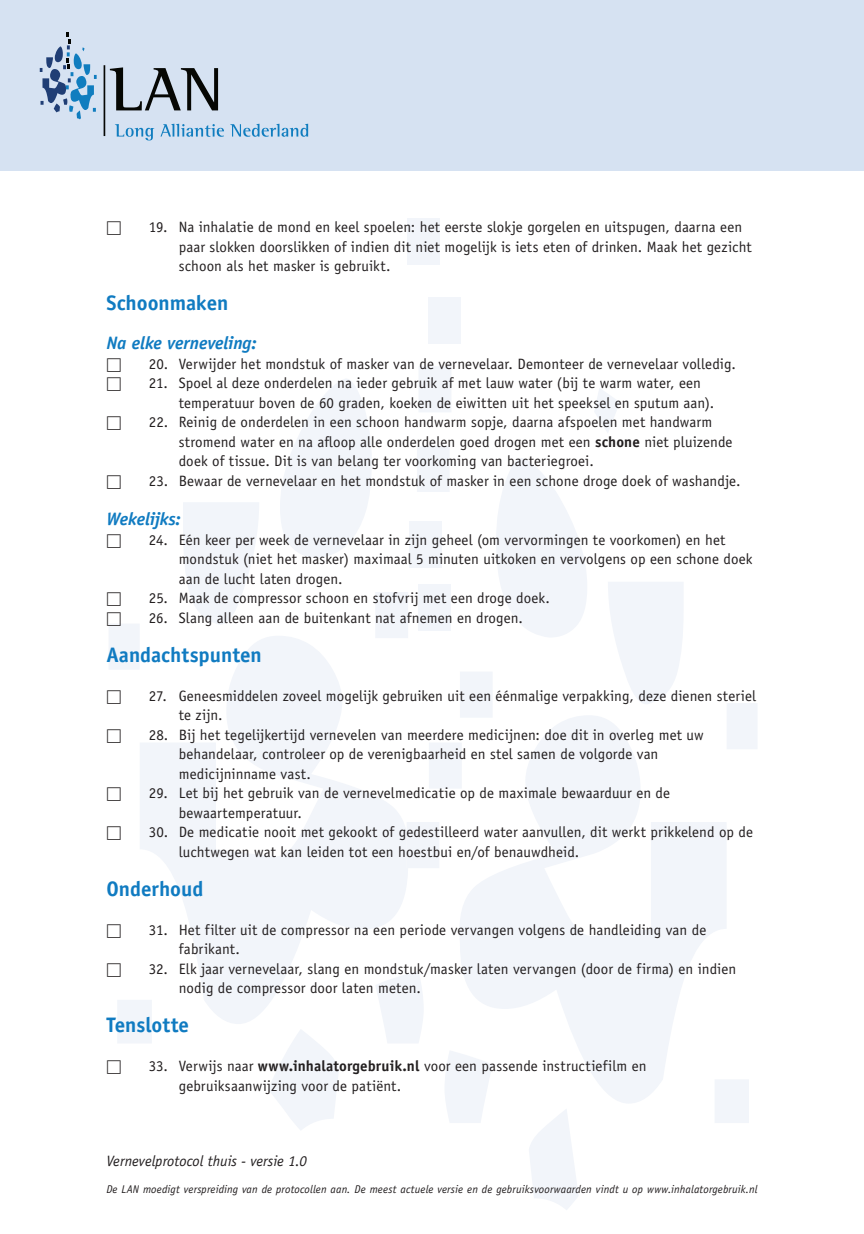
<style>
.page{position:relative;width:864px;height:1234px;background:#fff}
.page>*{position:absolute;margin:0;border:0;box-sizing:border-box;transform-origin:0 0}
.t1{font:700 21px "Officina Sans Std";color:#107bc1}
.t2{font:italic 700 18px "Officina Sans Std";letter-spacing:-.005em;color:#107bc1}
.t3{font:15px/19.5px "Officina Sans Std";letter-spacing:.005em;color:#231f20}
.t4{font:italic 15px "Officina Sans Std";color:#231f20}
.t5{font:15px "Universal Std Newswith Comm Pi";color:#231f20}
.t6{font:italic 11.25px "Officina Sans Std";letter-spacing:.01em;color:#231f20}
.s1{font-weight:700}
</style>
<div class="page">
<svg style="left:109px;top:367px;width:342px;height:763px"></svg>
<svg style="left:406px;top:387px;width:351px;height:823px"></svg>
<div style="left:407px;top:218px;width:33px;height:46px;background:#f2f5fa"></div>
<div style="left:418px;top:584px;width:32px;height:46px;background:#f2f5fa"></div>
<div style="left:428px;top:297px;width:33px;height:46px;background:#f2f5fa"></div>
<div style="left:409px;top:521px;width:32px;height:46px;background:#f2f5fa"></div>
<div style="left:0;top:0;width:863px;height:170px;background:#d6e2f2"></div>
<hr style="left:103px;top:65px;width:2px;height:71px;background:#060704">
<svg style="left:110px;top:67px;width:108px;height:43px"></svg>
<svg style="left:115px;top:124px;width:39px;height:16px"></svg>
<svg style="left:160px;top:124px;width:64px;height:13px"></svg>
<svg style="left:230px;top:124px;width:78px;height:13px"></svg>
<svg style="left:40px;top:32px;width:57px;height:87px"></svg>
<p class="t5" style="left:106px;top:221px;width:16px">☐</p>
<p class="t3" style="left:179px;top:217px;width:574px;text-indent:-30px">19. Na inhalatie de mond en keel spoelen: het eerste slokje gorgelen en uitspugen, daarna een paar slokken doorslikken o f indien dit niet mogelijk is iets eten of drinken. M aak het gezicht schoon als het masker is gebruikt.</p>
<h1 class="t1" style="left:106px;top:290px;width:123px">Schoonmaken</h1>
<p class="t2" style="left:106px;top:332px;width:152px">Na elke verneveling:</p>
<p class="t5" style="left:106px;top:357px;width:16px">☐</p>
<p class="t3" style="left:149px;top:354px;width:588px">20. V erwijder het mondstuk of masker van de vernevelaar. Demonteer de vernevelaar volledig.</p>
<p class="t5" style="left:106px;top:377px;width:16px">☐</p>
<p class="t3" style="left:179px;top:373px;width:536px;text-indent:-30px">21. Spoel al deze onderdelen na ieder gebruik af met lauw water (bij te warm water, een temperatuur boven de 60 graden, koeken de eiwitten uit het speeksel en sputum aan).</p>
<p class="t5" style="left:106px;top:416px;width:16px">☐</p>
<p class="t3" style="left:179px;top:412px;width:555px;text-indent:-30px">22. Reinig de onderdelen in een schoon handwarm sopje, daarna afspoelen met handwarm stromend water en na afloop alle onderdelen goed drogen met een <span class="s1">schone</span> niet pluizende doek of tissue. Dit is van belang ter voorkoming van bacteriegroei.</p>
<p class="t5" style="left:106px;top:474px;width:16px">☐</p>
<p class="t3" style="left:149px;top:471px;width:593px">23. Bewaar de vernevelaar en het mondstuk of masker in een schone droge doek of washandje.</p>
<p class="t2" style="left:106px;top:508px;width:76px">Wekelijks:</p>
<p class="t5" style="left:106px;top:533px;width:16px">☐</p>
<p class="t3" style="left:179px;top:529px;width:575px;text-indent:-30px">24. E én keer per week de vernevelaar in zijn geheel (om vervormingen te voorkomen) en het mondstuk (niet het masker) maximaal 5 minuten uitkoken en vervolgens op een schone doek aan de lucht laten drogen.</p>
<p class="t5" style="left:106px;top:591px;width:16px">☐</p>
<p class="t3" style="left:149px;top:588px;width:402px">25. M aak de compressor schoon en stofvrij met een droge doek.</p>
<p class="t5" style="left:106px;top:611px;width:16px">☐</p>
<p class="t3" style="left:149px;top:607px;width:375px">26. Slang alleen aan de buitenkant nat afnemen en drogen.</p>
<h1 class="t1" style="left:106px;top:641px;width:157px">Aandachtspunten</h1>
<p class="t5" style="left:106px;top:689px;width:16px">☐</p>
<p class="t3" style="left:179px;top:685px;width:578px;text-indent:-30px">27. Geneesmiddelen zoveel mogelijk gebruiken uit een éénmalige verpakking, deze dienen steriel te zijn.</p>
<p class="t5" style="left:106px;top:728px;width:16px">☐</p>
<p class="t3" style="left:179px;top:724px;width:526px;text-indent:-30px">28. Bij het tegelijkertijd vernevelen van meerdere medicijnen: doe dit in overleg met uw behandelaar, controleer op de verenigbaarheid en stel samen de volgorde van medicijninname vast.</p>
<p class="t5" style="left:106px;top:786px;width:16px">☐</p>
<p class="t3" style="left:179px;top:783px;width:492px;text-indent:-30px">29. Let bij het gebruik van de vernevelmedicatie op de maximale bewaarduur en de bewaartemperatuur.</p>
<p class="t5" style="left:106px;top:825px;width:16px">☐</p>
<p class="t3" style="left:179px;top:822px;width:575px;text-indent:-30px">30. De medicatie nooit met gekookt of gedestilleerd water aanvullen, dit werkt prikkelend op de luchtwegen wat kan leiden tot een hoestbui en/of benauwdheid.</p>
<h1 class="t1" style="left:106px;top:875px;width:98px">O nderhoud</h1>
<p class="t5" style="left:106px;top:923px;width:16px">☐</p>
<p class="t3" style="left:179px;top:919px;width:529px;text-indent:-30px">31. H et filter uit de compressor na een periode vervangen volgens de handleiding van de fabrikant.</p>
<p class="t5" style="left:106px;top:962px;width:16px">☐</p>
<p class="t3" style="left:179px;top:958px;width:559px;text-indent:-30px">32. Elk jaar vernevelaar, slang en mondstuk/masker laten vervangen (door de firma) en indien nodig de compressor door laten meten.</p>
<h1 class="t1" style="left:106px;top:1011px;width:84px">Tenslotte</h1>
<p class="t5" style="left:106px;top:1059px;width:16px">☐</p>
<p class="t3" style="left:179px;top:1056px;width:469px;text-indent:-30px">33. Verwijs naar <span class="s1">www.inhalatorgebruik.nl</span> voor een passende instructiefilm en gebruiksaanwijzing voor de patiënt.</p>
<p class="t4" style="left:106px;top:1151px;width:202px">Vernevelprotocol thuis - versie 1.0</p>
<p class="t6" style="left:106px;top:1182px;width:652px">De LAN moedigt verspreiding van de protocollen aan. De meest actuele versie en de gebruiksvoorwaarden vindt u op www.inhalatorgebruik.nl</p>
</div>
